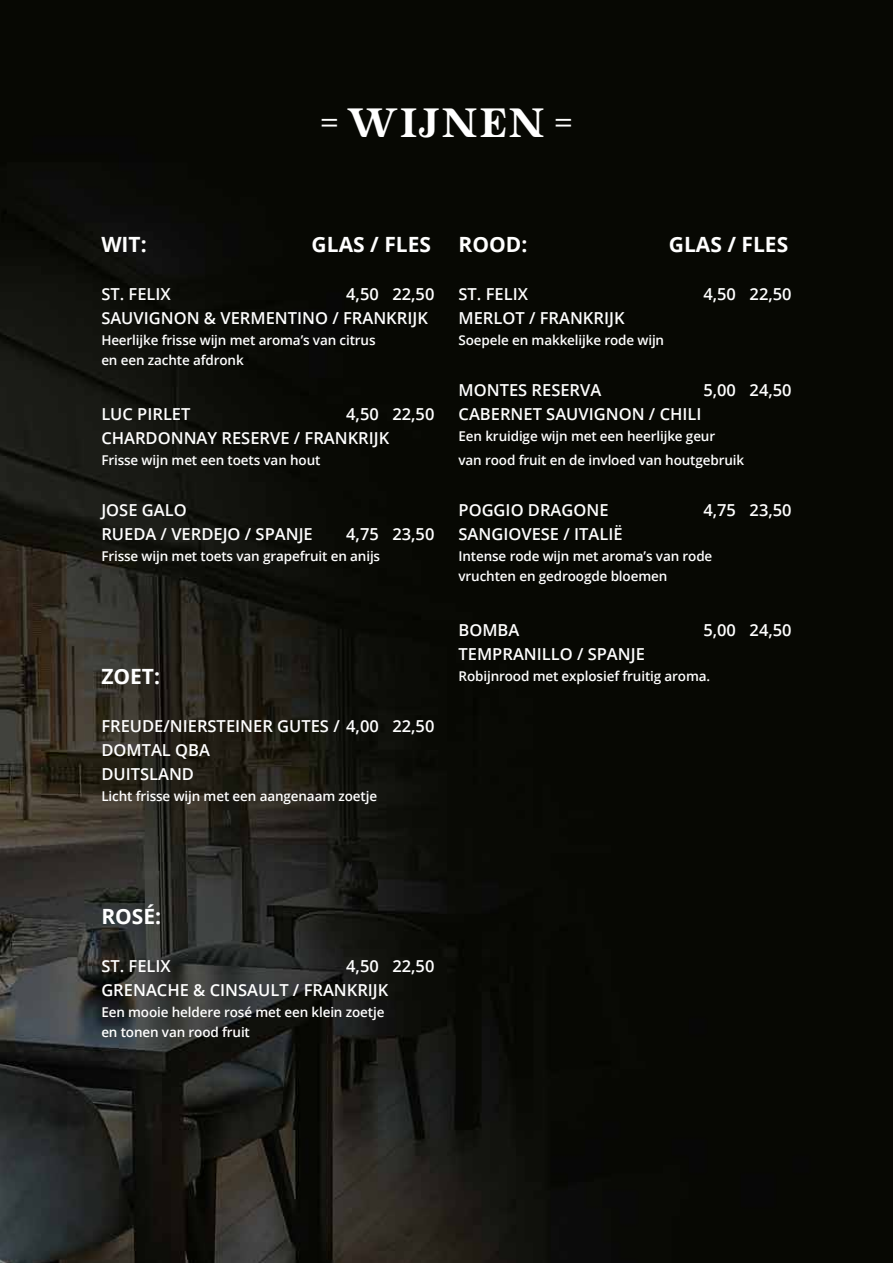
<style>
.page{position:relative;width:893px;height:1263px;background:#fff}
.page>*{position:absolute;margin:0;border:0;box-sizing:border-box;transform-origin:0 0}
.t1{font:39px "Lova Valove Serif";color:#fff}
.t2{font:700 21px "Open Sans";color:#fff}
.t3{font:600 16.5px/24px "Open Sans";color:#fff}
.t4{font:600 13.5px/19.5px "Open Sans";letter-spacing:-.01em;color:#fff}
</style>
<div class="page">
<img style="left:0;top:0;width:893px;height:1263px">
<h1 class="t1" style="left:321px;top:102px;width:251px">= WIJNEN =</h1>
<h2 class="t2" style="left:101px;top:230px;width:47px">WIT:</h2>
<h2 class="t2" style="left:312px;top:230px;width:121px">GLAS / FLES</h2>
<p class="t3" style="left:101px;top:282px;width:71px">ST. FELIX</p>
<p class="t3" style="left:101px;top:282px;width:335px;text-indent:245px">4,50 22,50<br>SAUVIGNON &amp; VERMENTINO / FRANKRIJK</p>
<p class="t4" style="left:101px;top:330px;width:276px">Heerlijke frisse wijn met aroma’s van citrus en een zachte afdronk</p>
<p class="t3" style="left:101px;top:402px;width:335px;text-indent:245px">4,50 22,50<br>CHARDONNAY RESERVE / FRANKRIJK</p>
<p class="t4" style="left:101px;top:450px;width:221px">Frisse wijn met een toets van hout</p>
<p class="t3" style="left:101px;top:498px;width:213px">JOSE GALO<br>RUEDA / VERDEJO / SPANJE</p>
<p class="t3" style="left:101px;top:402px;width:91px">LUC PIRLET</p>
<p class="t3" style="left:346px;top:522px;width:90px">4,75 23,50</p>
<p class="t4" style="left:101px;top:546px;width:280px">Frisse wijn met toets van grapefruit en anijs</p>
<h2 class="t2" style="left:101px;top:662px;width:60px">ZOET:</h2>
<p class="t3" style="left:101px;top:714px;width:335px">FREUDE/NIERSTEINER GUTES / 4,00 22,50<br>DOMTAL QBA<br>DUITSLAND</p>
<p class="t4" style="left:101px;top:786px;width:277px">Licht frisse wijn met een aangenaam zoetje</p>
<h2 class="t2" style="left:459px;top:230px;width:70px">ROOD:</h2>
<h2 class="t2" style="left:669px;top:230px;width:121px">GLAS / FLES</h2>
<p class="t3" style="left:459px;top:282px;width:71px">ST. FELIX</p>
<p class="t3" style="left:703px;top:282px;width:90px">4,50 22,50</p>
<p class="t3" style="left:459px;top:306px;width:168px">MERLOT / FRANKRIJK</p>
<p class="t4" style="left:459px;top:330px;width:207px">Soepele en makkelijke rode wijn</p>
<p class="t3" style="left:459px;top:378px;width:144px">MONTES RESERVA</p>
<p class="t3" style="left:703px;top:378px;width:90px">5,00 24,50</p>
<p class="t3" style="left:459px;top:402px;width:244px">CABERNET SAUVIGNON / CHILI</p>
<p class="t4" style="left:459px;top:424px;width:287px;line-height:24px">Een kruidige wijn met een heerlijke geur<br>van rood fruit en de invloed van houtgebruik</p>
<p class="t3" style="left:459px;top:498px;width:152px">POGGIO DRAGONE</p>
<p class="t3" style="left:703px;top:498px;width:90px">4,75 23,50</p>
<p class="t3" style="left:459px;top:522px;width:166px">SANGIOVESE / ITALIË</p>
<p class="t4" style="left:459px;top:546px;width:255px">Intense rode wijn met aroma’s van rode vruchten en gedroogde bloemen</p>
<p class="t3" style="left:459px;top:618px;width:62px">BOMBA</p>
<p class="t3" style="left:703px;top:618px;width:90px">5,00 24,50</p>
<p class="t3" style="left:459px;top:642px;width:188px">TEMPRANILLO / SPANJE</p>
<p class="t4" style="left:459px;top:666px;width:253px">Robijnrood met explosief fruitig aroma.</p>
<h2 class="t2" style="left:101px;top:902px;width:61px">ROSÉ:</h2>
<p class="t3" style="left:101px;top:954px;width:71px">ST. FELIX</p>
<p class="t3" style="left:101px;top:954px;width:335px;text-indent:245px">4,50 22,50<br>GRENACHE &amp; CINSAULT / FRANKRIJK</p>
<p class="t4" style="left:101px;top:1002px;width:285px">Een mooie heldere rosé met een klein zoetje en tonen van rood fruit</p>
</div>
